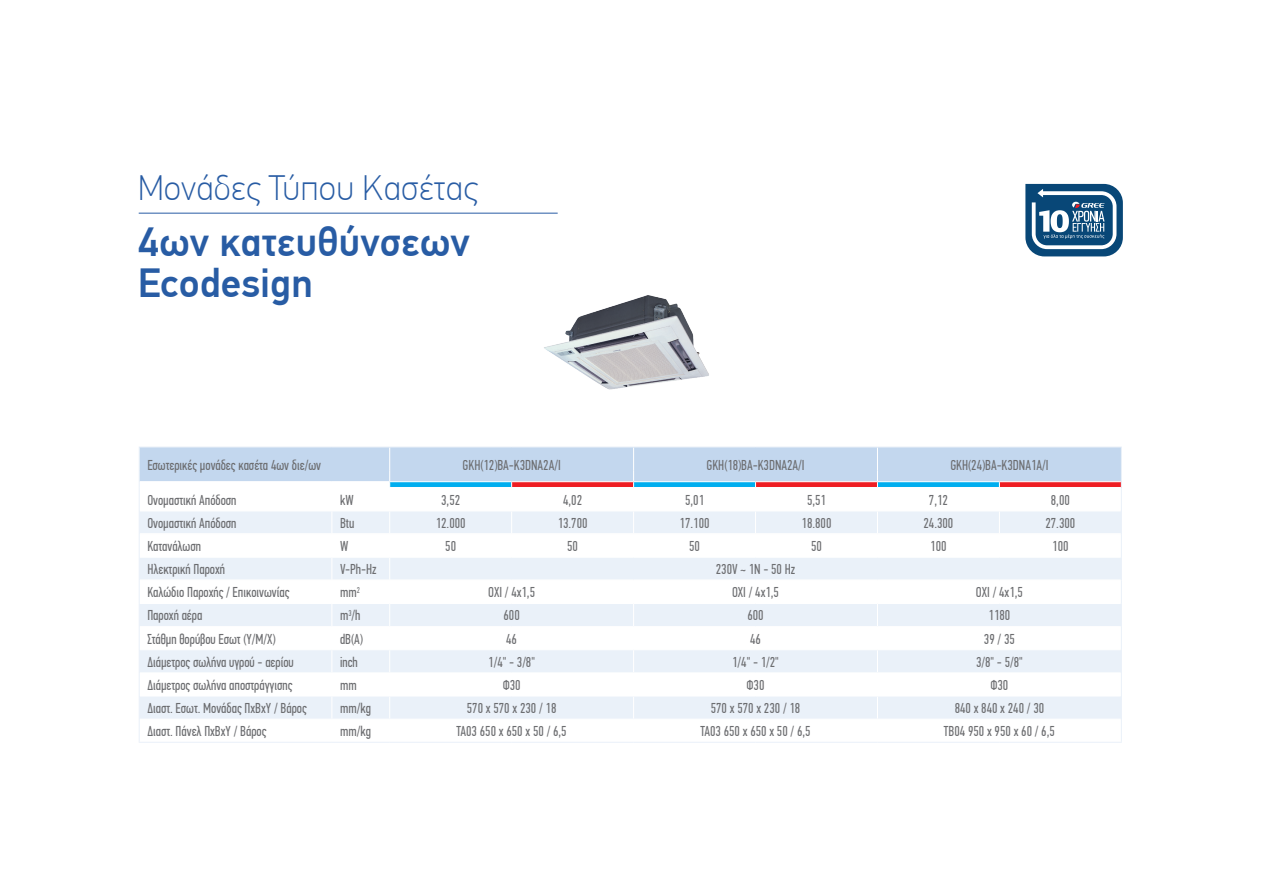
<style>
.page{position:relative;width:1263px;height:893px;background:#fff}
.page>*{position:absolute;margin:0;border:0;box-sizing:border-box;transform-origin:0 0}
.t1{font:500 40.65px/40.7px "PF Din Text Pro";color:#285ca4}
.t2{font:100 35.25px "PF Din Text Pro";color:#285ca4}
.t3{font:14.25px "PF Din Text Comp Pro";color:#6c6d70}
</style>
<div class="page">
<img style="left:544px;top:295px;width:165px;height:95px">
<hr style="left:139px;top:446px;width:193px;height:1px;background:#eaf1f9">
<hr style="left:332px;top:446px;width:58px;height:1px;background:#eaf1f9">
<hr style="left:390px;top:446px;width:122px;height:1px;background:#eaf1f9">
<hr style="left:512px;top:446px;width:122px;height:1px;background:#eaf1f9">
<hr style="left:634px;top:446px;width:121px;height:1px;background:#eaf1f9">
<hr style="left:755px;top:446px;width:122px;height:1px;background:#eaf1f9">
<hr style="left:877px;top:446px;width:122px;height:1px;background:#eaf1f9">
<hr style="left:999px;top:446px;width:123px;height:1px;background:#eaf1f9">
<svg style="left:139px;top:447px;width:983px;height:295px"></svg>
<hr style="left:139px;top:742px;width:193px;height:1px;background:#eaf1f9">
<hr style="left:332px;top:742px;width:58px;height:1px;background:#eaf1f9">
<hr style="left:390px;top:742px;width:122px;height:1px;background:#eaf1f9">
<hr style="left:512px;top:742px;width:122px;height:1px;background:#eaf1f9">
<hr style="left:634px;top:742px;width:121px;height:1px;background:#eaf1f9">
<hr style="left:755px;top:742px;width:122px;height:1px;background:#eaf1f9">
<hr style="left:877px;top:742px;width:122px;height:1px;background:#eaf1f9">
<hr style="left:999px;top:742px;width:123px;height:1px;background:#eaf1f9">
<hr style="left:139px;top:213px;width:419px;height:1px;background:#285ca4">
<svg style="left:1025px;top:184px;width:98px;height:72px"></svg>
<p class="t2" style="left:138px;top:168px;width:341px">Μονάδες Τύπου Κασέτας</p>
<p class="t1" style="left:138px;top:222px;width:334px">4ων κατευθύνσεων<br>Ecodesign</p>
<p class="t3" style="left:147px;top:457px;width:175px">Εσωτερικές μονάδες κασέτα 4ων διε/ων</p>
<p class="t3" style="left:463px;top:457px;width:100px">GKH(12)ΒΑ-K3DNA2Α/I</p>
<p class="t3" style="left:706px;top:457px;width:100px">GKH(18)ΒΑ-K3DNA2Α/I</p>
<p class="t3" style="left:950px;top:457px;width:100px">GKH(24)ΒΑ-K3DNA1Α/I</p>
<p class="t3" style="left:147px;top:492px;width:91px">Ονομαστική Απόδοση</p>
<p class="t3" style="left:340px;top:492px;width:15px">kW</p>
<p class="t3" style="left:441px;top:492px;width:21px">3,52</p>
<p class="t3" style="left:563px;top:492px;width:21px">4,02</p>
<p class="t3" style="left:685px;top:492px;width:21px">5,01</p>
<p class="t3" style="left:807px;top:492px;width:21px">5,51</p>
<p class="t3" style="left:929px;top:492px;width:21px">7,12</p>
<p class="t3" style="left:1051px;top:492px;width:21px">8,00</p>
<p class="t3" style="left:147px;top:515px;width:91px">Ονομαστική Απόδοση</p>
<p class="t3" style="left:340px;top:515px;width:16px">Btu</p>
<p class="t3" style="left:436px;top:515px;width:31px">12.000</p>
<p class="t3" style="left:558px;top:515px;width:31px">13.700</p>
<p class="t3" style="left:680px;top:515px;width:31px">17.100</p>
<p class="t3" style="left:801px;top:515px;width:31px">18.800</p>
<p class="t3" style="left:923px;top:515px;width:31px">24.300</p>
<p class="t3" style="left:1045px;top:515px;width:31px">27.300</p>
<p class="t3" style="left:147px;top:538px;width:55px">Κατανάλωση</p>
<p class="t3" style="left:340px;top:538px;width:10px">W</p>
<p class="t3" style="left:445px;top:538px;width:12px">50</p>
<p class="t3" style="left:567px;top:538px;width:12px">50</p>
<p class="t3" style="left:689px;top:538px;width:12px">50</p>
<p class="t3" style="left:811px;top:538px;width:12px">50</p>
<p class="t3" style="left:930px;top:538px;width:18px">100</p>
<p class="t3" style="left:1052px;top:538px;width:18px">100</p>
<p class="t3" style="left:147px;top:561px;width:79px">Ηλεκτρική Παροχή</p>
<p class="t3" style="left:340px;top:561px;width:38px">V-Ph-Hz</p>
<p class="t3" style="left:716px;top:561px;width:81px">230V ~ 1N - 50 Hz</p>
<p class="t3" style="left:147px;top:584px;width:144px">Καλώδιο Παροχής / Επικοινωνίας</p>
<p class="t3" style="left:340px;top:584px;width:21px">mm<sup>2</sup></p>
<p class="t3" style="left:488px;top:584px;width:49px">ΟΧΙ / 4x1,5</p>
<p class="t3" style="left:732px;top:584px;width:49px">ΟΧΙ / 4x1,5</p>
<p class="t3" style="left:976px;top:584px;width:49px">ΟΧΙ / 4x1,5</p>
<p class="t3" style="left:147px;top:607px;width:57px">Παροχή αέρα</p>
<p class="t3" style="left:340px;top:607px;width:22px">m<sup>3</sup>/h</p>
<p class="t3" style="left:503px;top:607px;width:18px">600</p>
<p class="t3" style="left:747px;top:607px;width:18px">600</p>
<p class="t3" style="left:988px;top:607px;width:23px">1180</p>
<p class="t3" style="left:147px;top:630px;width:130px">Στάθμη θορύβου Εσωτ (Υ/Μ/Χ)</p>
<p class="t3" style="left:340px;top:630px;width:24px">dB(A)</p>
<p class="t3" style="left:506px;top:630px;width:12px">46</p>
<p class="t3" style="left:750px;top:630px;width:12px">46</p>
<p class="t3" style="left:984px;top:630px;width:32px">39 / 35</p>
<p class="t3" style="left:147px;top:654px;width:148px">Διάμετρος σωλήνα υγρού - αερίου</p>
<p class="t3" style="left:340px;top:654px;width:19px">inch</p>
<p class="t3" style="left:488px;top:654px;width:48px">1/4" - 3/8"</p>
<p class="t3" style="left:732px;top:654px;width:48px">1/4" - 1/2"</p>
<p class="t3" style="left:976px;top:654px;width:48px">3/8" - 5/8"</p>
<p class="t3" style="left:147px;top:677px;width:147px">Διάμετρος σωλήνα αποστράγγισης</p>
<p class="t3" style="left:340px;top:677px;width:18px">mm</p>
<p class="t3" style="left:503px;top:677px;width:19px">Φ30</p>
<p class="t3" style="left:746px;top:677px;width:19px">Φ30</p>
<p class="t3" style="left:990px;top:677px;width:19px">Φ30</p>
<p class="t3" style="left:147px;top:700px;width:161px">Διαστ. Εσωτ. Μονάδας ΠxBxY / Βάρος</p>
<p class="t3" style="left:340px;top:700px;width:33px">mm/kg</p>
<p class="t3" style="left:467px;top:700px;width:91px">570 x 570 x 230 / 18</p>
<p class="t3" style="left:711px;top:700px;width:91px">570 x 570 x 230 / 18</p>
<p class="t3" style="left:955px;top:700px;width:91px">840 x 840 x 240 / 30</p>
<p class="t3" style="left:147px;top:723px;width:121px">Διαστ. Πάνελ ΠxBxY / Βάρος</p>
<p class="t3" style="left:340px;top:723px;width:33px">mm/kg</p>
<p class="t3" style="left:457px;top:723px;width:112px">TA03 650 x 650 x 50 / 6,5</p>
<p class="t3" style="left:700px;top:723px;width:112px">TA03 650 x 650 x 50 / 6,5</p>
<p class="t3" style="left:944px;top:723px;width:112px">TB04 950 x 950 x 60 / 6,5</p>
</div>
